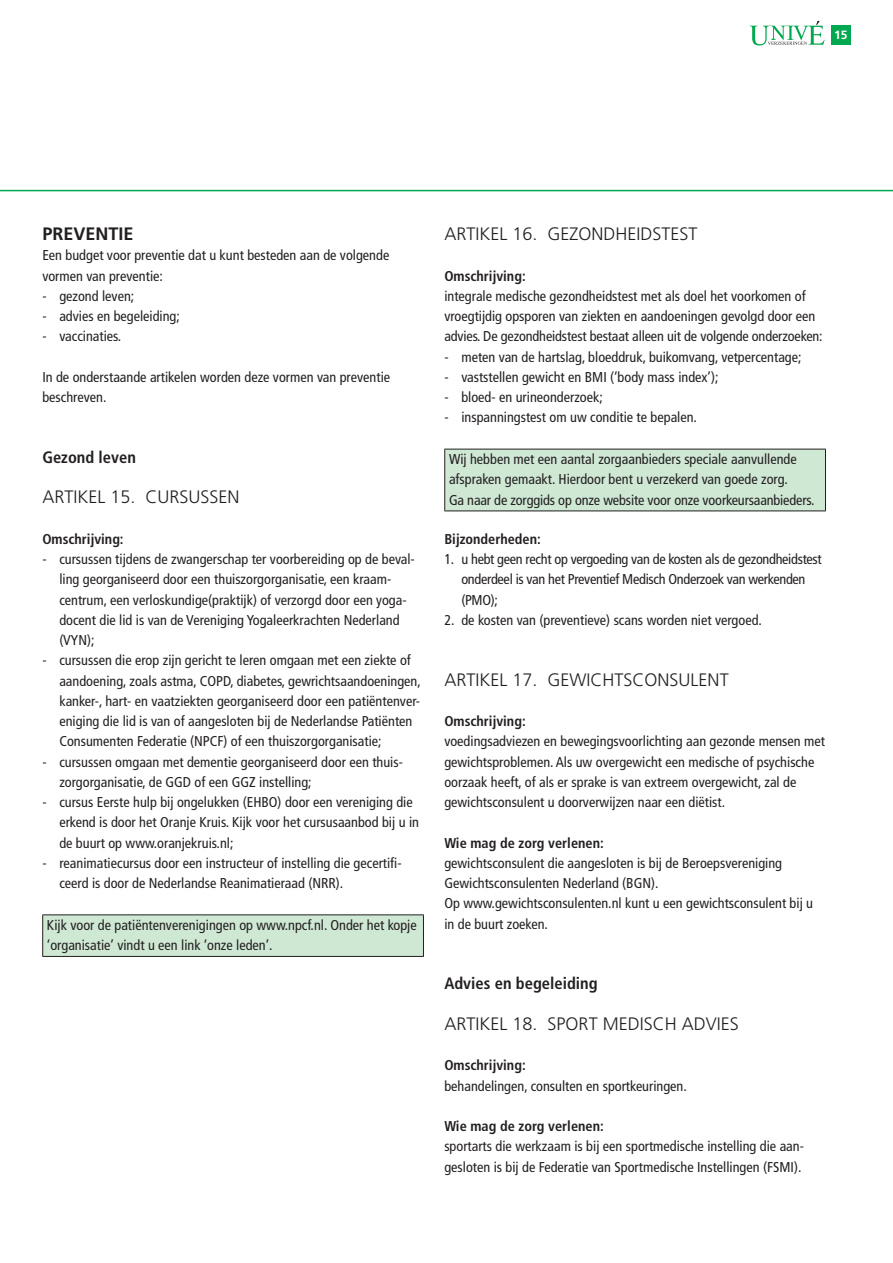
<style>
.page{position:relative;width:893px;height:1263px;background:#fff}
.page>*{position:absolute;margin:0;border:0;box-sizing:border-box;transform-origin:0 0}
.t1{font:300 18px "Frutiger";color:#231f20}
.t2{font:700 18px "Frutiger";color:#231f20}
.t3{font:700 condensed 16.5px "Frutiger";color:#231f20}
.t4{font:condensed 14.25px/20.2px "Frutiger";color:#231f20}
.t5{font:condensed 14.25px/20.2px "Frutiger";letter-spacing:-.02em;color:#231f20}
.t6{font:700 condensed 14.25px "Frutiger";color:#231f20}
.t7{font:700 12px "Frutiger";color:#fff}
</style>
<div class="page">
<svg style="left:0;top:189px;width:892px;height:2px;background:#6acc98"></svg>
<div style="left:831px;top:26px;width:19px;height:19px;background:#00a84f"></div>
<svg style="left:749px;top:21px;width:75px;height:25px"></svg>
<div style="left:43px;top:915px;width:380px;height:41px;background:#cfe8d4"></div>
<hr style="left:42px;top:914px;width:382px;height:1px;background:#231f20">
<hr style="left:42px;top:915px;width:1px;height:41px;background:#231f20">
<hr style="left:423px;top:915px;width:1px;height:41px;background:#231f20">
<hr style="left:42px;top:956px;width:382px;height:1px;background:#231f20">
<div style="left:444px;top:449px;width:381px;height:62px;background:#cfe8d4"></div>
<hr style="left:444px;top:449px;width:381px;height:1px;background:#231f20">
<hr style="left:444px;top:449px;width:1px;height:62px;background:#231f20">
<hr style="left:825px;top:449px;width:1px;height:62px;background:#231f20">
<hr style="left:444px;top:511px;width:381px;height:1px;background:#231f20">
<p class="t7" style="left:834px;top:30px;width:15px">15</p>
<p class="t2" style="left:42px;top:227px;width:93px">PREVENTIE</p>
<p class="t4" style="left:42px;top:247px;width:348px">Een budget voor preventie dat u kunt besteden aan de volgende vormen van preventie:</p>
<p class="t4" style="left:42px;top:287px;width:93px">- gezond leven;</p>
<p class="t4" style="left:42px;top:307px;width:139px">- advies en begeleiding;</p>
<p class="t4" style="left:42px;top:328px;width:81px">- vaccinaties.</p>
<p class="t4" style="left:42px;top:368px;width:349px">In de onderstaande artikelen worden deze vormen van preventie beschreven.</p>
<p class="t3" style="left:42px;top:451px;width:95px">Gezond leven</p>
<p class="t1" style="left:42px;top:490px;width:199px">ARTIKEL 15. CURSUSSEN</p>
<p class="t6" style="left:42px;top:533px;width:83px">Omschrijving:</p>
<p class="t4" style="left:59px;top:550px;width:357px;text-indent:-17px">- cursussen tijdens de zwangerschap ter voorbereiding op de beval&shy;ling georganiseerd door een thuiszorgorganisatie, een kraam&shy;centrum, een verloskundige(praktijk) of verzorgd door een yoga&shy;docent die lid is van de Vereniging Yogaleerkrachten Nederland (VYN);</p>
<p class="t4" style="left:59px;top:652px;width:363px;text-indent:-17px">- cursussen die erop zijn gericht te leren omgaan met een ziekte of aandoening, zoals astma, COPD, diabetes, gewrichtsaandoeningen, kanker-, hart- en vaatziekten georganiseerd door een patiëntenver&shy;eniging die lid is van of aangesloten bij de Nederlandse Patiënten Consumenten Federatie (NPCF) of een thuiszorgorganisatie;</p>
<p class="t4" style="left:59px;top:753px;width:345px;text-indent:-17px">- cursussen omgaan met dementie georganiseerd door een thuis&shy;zorgorganisatie, de GGD of een GGZ instelling;</p>
<p class="t4" style="left:59px;top:793px;width:361px;text-indent:-17px">- cursus Eerste hulp bij ongelukken (EHBO) door een vereniging die erkend is door het Oranje Kruis. Kijk voor het cursusaanbod bij u in de buurt op www.oranjekruis.nl;</p>
<p class="t4" style="left:59px;top:854px;width:344px;text-indent:-17px">- reanimatiecursus door een instructeur of instelling die gecertifi&shy;ceerd is door de Nederlandse Reanimatieraad (NRR).</p>
<p class="t4" style="left:47px;top:916px;width:371px">Kijk voor de patiëntenverenigingen op www.npcf.nl. Onder het kopje ‘organisatie’ vindt u een link ‘onze leden’.</p>
<p class="t1" style="left:444px;top:227px;width:255px">ARTIKEL 16. GEZONDHEIDSTEST</p>
<p class="t6" style="left:444px;top:270px;width:83px">Omschrijving:</p>
<p class="t4" style="left:444px;top:287px;width:380px">integrale medische gezondheidstest met als doel het voorkomen of vroegtijdig opsporen van ziekten en aandoeningen gevolgd door een advies. De gezondheidstest bestaat alleen uit de volgende onderzoeken:</p>
<p class="t4" style="left:444px;top:348px;width:358px">- meten van de hartslag, bloeddruk, buikomvang, vetpercentage;</p>
<p class="t4" style="left:444px;top:368px;width:275px">- vaststellen gewicht en BMI (‘body mass index’);</p>
<p class="t4" style="left:444px;top:388px;width:160px">- bloed- en urineonderzoek;</p>
<p class="t4" style="left:444px;top:409px;width:254px">- inspanningstest om uw conditie te bepalen.</p>
<p class="t4" style="left:449px;top:450px;width:367px">Wij hebben met een aantal zorgaanbieders speciale aanvullende afspraken gemaakt. Hierdoor bent u verzekerd van goede zorg.<br>Ga naar de zorggids op onze website voor onze voorkeursaanbieders.</p>
<p class="t6" style="left:444px;top:533px;width:98px">Bijzonderheden:</p>
<p class="t5" style="left:461px;top:550px;width:362px;text-indent:-17px">1. u hebt geen recht op vergoeding van de kosten als de gezondheidstest onderdeel is van het Preventief Medisch Onderzoek van werkenden (PMO);</p>
<p class="t4" style="left:444px;top:611px;width:319px">2. de kosten van (preventieve) scans worden niet vergoed.</p>
<p class="t1" style="left:444px;top:672px;width:286px">ARTIKEL 17. GEWICHTSCONSULENT</p>
<p class="t6" style="left:444px;top:716px;width:83px">Omschrijving:</p>
<p class="t4" style="left:444px;top:733px;width:382px">voedingsadviezen en bewegingsvoorlichting aan gezonde mensen met gewichtsproblemen. Als uw overgewicht een medische of psychische oorzaak heeft, of als er sprake is van extreem overgewicht, zal de gewichtsconsulent u doorverwijzen naar een diëtist.</p>
<p class="t6" style="left:444px;top:837px;width:161px">Wie mag de zorg verlenen:</p>
<p class="t4" style="left:444px;top:854px;width:370px">gewichtsconsulent die aangesloten is bij de Beroepsvereniging Gewichtsconsulenten Nederland (BGN).<br>Op www.gewichtsconsulenten.nl kunt u een gewichtsconsulent bij u in de buurt zoeken.</p>
<p class="t3" style="left:444px;top:977px;width:155px">Advies en begeleiding</p>
<p class="t1" style="left:444px;top:1016px;width:296px">ARTIKEL 18. SPORT MEDISCH ADVIES</p>
<p class="t6" style="left:444px;top:1060px;width:83px">Omschrijving:</p>
<p class="t4" style="left:444px;top:1077px;width:244px">behandelingen, consulten en sportkeuringen.</p>
<p class="t6" style="left:444px;top:1121px;width:161px">Wie mag de zorg verlenen:</p>
<p class="t4" style="left:444px;top:1138px;width:361px">sportarts die werkzaam is bij een sportmedische instelling die aan&shy;gesloten is bij de Federatie van Sportmedische Instellingen (FSMI).</p>
</div>
